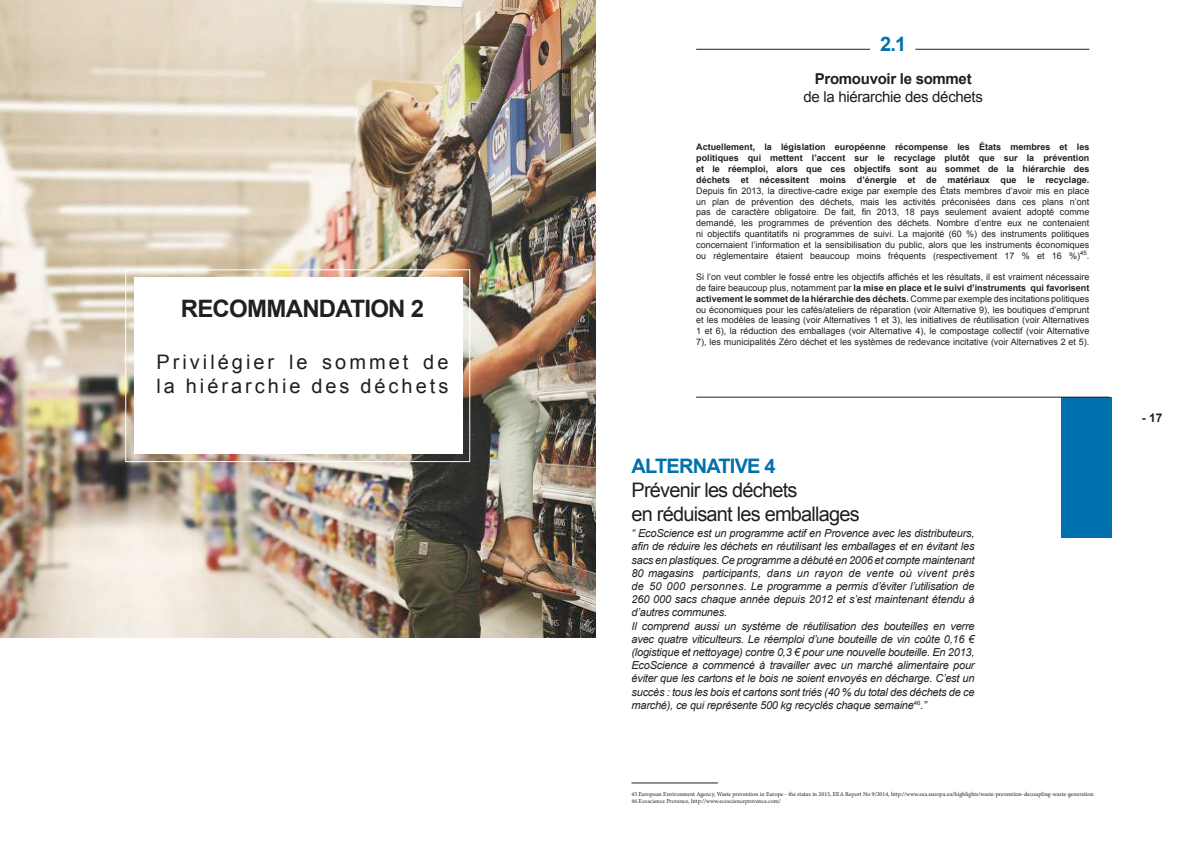
<style>
.page{position:relative;width:1191px;height:842px;background:#fff}
.page>*{position:absolute;margin:0;border:0;box-sizing:border-box;transform-origin:0 0}
.t1{font:700 24px "Arial";letter-spacing:-.03em;color:#231f20}
.t2{font:20px/24px "Arial";letter-spacing:.15em;color:#231f20}
.t3{font:20px/24px "Arial";letter-spacing:-.04em;color:#231f20}
.t4{font:700 20px "Arial";letter-spacing:-.04em;color:#0071ad}
.t5{font:15px "Arial";letter-spacing:-.02em;color:#231f20}
.t6{font:700 15px "Arial";letter-spacing:-.02em;color:#231f20}
.t7{font:700 12px "Arial";color:#231f20}
.t8{font:italic 11px/13.2px "Arial";letter-spacing:-.02em;color:#231f20}
.t9{font:9px/10.8px "Arial";color:#231f20;text-align:justify}
.t10{font:700 9px/10.8px "Arial";color:#231f20;text-align:justify}
.t11{font:6px/7.2px "Minion Pro";color:#231f20}
.s1{font-weight:700}
</style>
<div class="page">
<div style="left:1061px;top:397px;width:50px;height:141px;background:#0071ad"></div>
<hr style="left:696px;top:397px;width:413px;height:1px;background:#231f20">
<hr style="left:696px;top:49px;width:174px;height:1px;background:#231f20">
<hr style="left:915px;top:49px;width:174px;height:1px;background:#231f20">
<img style="left:0;top:0;width:595px;height:638px">
<div style="left:134px;top:277px;width:329px;height:177px;background:#fff"></div>
<div style="left:125px;top:269px;width:345px;height:193px;border:1px solid #fff"></div>
<hr style="left:631px;top:782px;width:87px;height:1px;background:#231f20">
<h1 class="t1" style="left:181px;top:292px;width:245px">RECOMMANDATION 2</h1>
<h2 class="t2" style="left:156px;top:350px;width:293px">Privilégier le sommet de la hiérarchie des déchets</h2>
<h2 class="t4" style="left:880px;top:30px;width:28px">2.1</h2>
<h3 class="t6" style="left:814px;top:69px;width:158px">Promouvoir le sommet</h3>
<h3 class="t5" style="left:803px;top:87px;width:181px">de la hiérarchie des déchets</h3>
<p class="t10" style="left:696px;top:142px;width:395px">Actuellement, la législation européenne récompense les États membres et les politiques qui mettent l’accent sur le recyclage plutôt que sur la prévention et le réemploi, alors que ces objectifs sont au sommet de la hiérarchie des déchets et nécessitent moins d’énergie et de matériaux que le recyclage.</p>
<p class="t9" style="left:696px;top:185px;width:395px">Depuis fin 2013, la directive-cadre exige par exemple des États membres d’avoir mis en place un plan de prévention des déchets, mais les activités préconisées dans ces plans n’ont pas de caractère obligatoire. De fait, fin 2013, 18 pays seulement avaient adopté comme demandé, les programmes de prévention des déchets. Nombre d’entre eux ne contenaient ni objectifs quantitatifs ni programmes de suivi. La majorité (60 %) des instruments politiques concernaient l’information et la sensibilisation du public, alors que les instruments économiques ou réglementaire étaient beaucoup moins fréquents (respectivement 17 % et 16 %)<sup>45</sup>.</p>
<p class="t9" style="left:696px;top:272px;width:395px">Si l’on veut combler le fossé entre les objectifs affichés et les résultats, il est vraiment nécessaire de faire beaucoup plus, notamment par <span class="s1">la mise en place et le suivi d’instruments qui favorisent activement le sommet de la hiérarchie des déchets.</span> Comme par exemple des incitations politiques ou économiques pour les cafés/ateliers de réparation (voir Alternative 9), les boutiques d’emprunt et les modèles de leasing (voir Alternatives 1 et 3), les initiatives de réutilisation (voir Alternatives 1 et 6), la réduction des emballages (voir Alternative 4), le compostage collectif (voir Alternative 7), les municipalités Zéro déchet et les systèmes de redevance incitative (voir Alternatives 2 et 5).</p>
<h2 class="t4" style="left:631px;top:453px;width:146px">ALTERNATIVE 4</h2>
<h2 class="t3" style="left:631px;top:478px;width:230px">Prévenir les déchets<br>en réduisant les emballages</h2>
<p class="t8" style="left:631px;top:527px;width:344px">“ EcoScience est un programme actif en Provence avec les distributeurs, afin de réduire les déchets en réutilisant les emballages et en évitant les sacs en plastiques. Ce programme a débuté en 2006 et compte maintenant 80 magasins participants, dans un rayon de vente où vivent près de 50 000 personnes. Le programme a permis d’éviter l’utilisation de 260 000 sacs chaque année depuis 2012 et s’est maintenant étendu à d’autres communes.<br>Il comprend aussi un système de réutilisation des bouteilles en verre avec quatre viticulteurs. Le réemploi d’une bouteille de vin coûte 0,16 € (logistique et nettoyage) contre 0,3 € pour une nouvelle bouteille. En 2013, EcoScience a commencé à travailler avec un marché alimentaire pour éviter que les cartons et le bois ne soient envoyés en décharge. C’est un succès : tous les bois et cartons sont triés (40 % du total des déchets de ce marché), ce qui représente 500 kg recyclés chaque semaine<sup>46</sup>.”</p>
<p class="t11" style="left:631px;top:790px;width:464px">45 European Environment Agency, Waste prevention in Europe - the status in 2013, EEA Report No 9/2014, http://www.eea.europa.eu/highlights/waste-prevention-decoupling-waste-generation<br>46 Ecoscience Provence, http://www.ecoscienceprovence.com/</p>
<h3 class="t7" style="left:1141px;top:410px;width:22px">- 17</h3>
</div>
